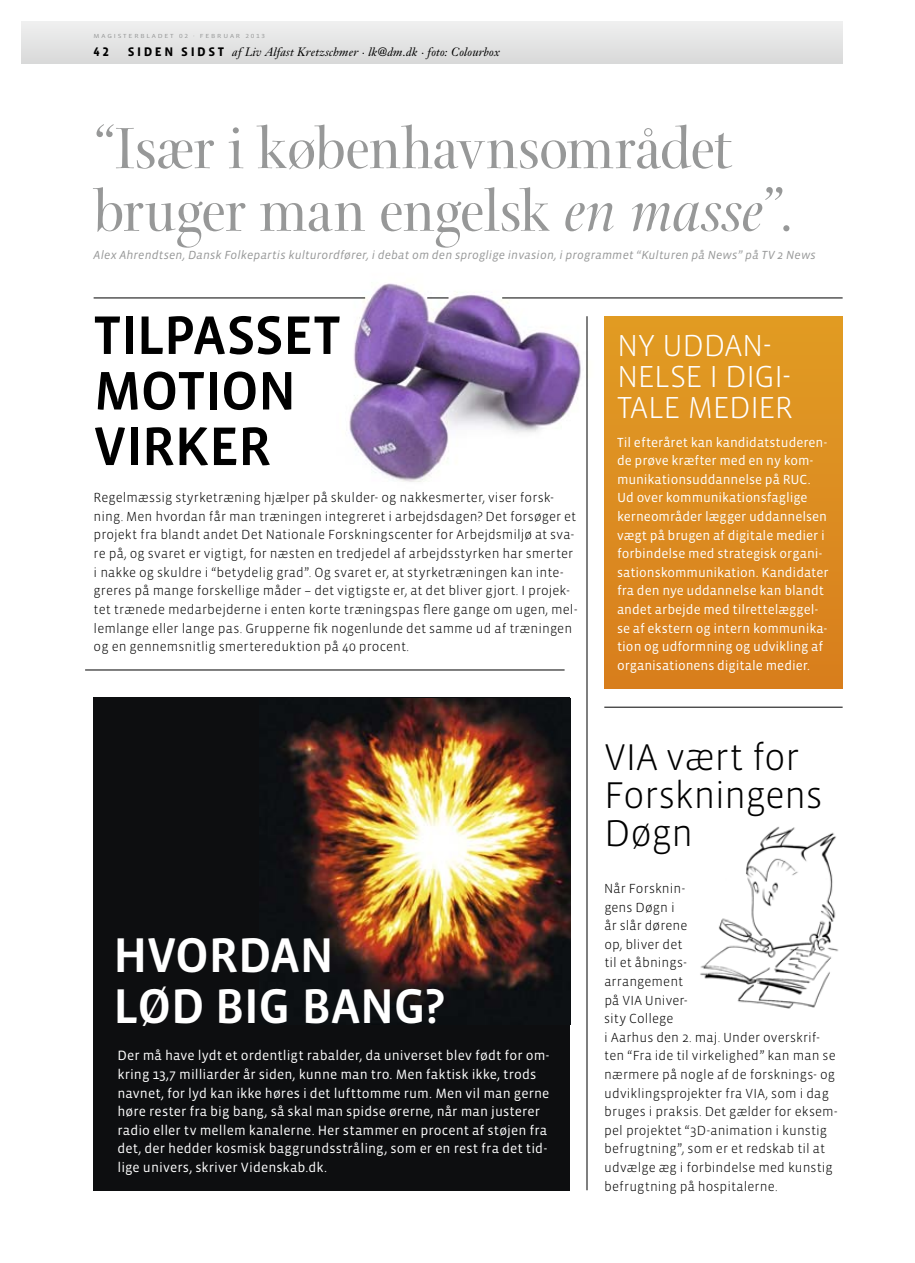
<style>
.page{position:relative;width:915px;height:1263px;background:#fff}
.page>*{position:absolute;margin:0;border:0;box-sizing:border-box;transform-origin:0 0}
.t1{font:62.7px/62.7px "Arepo";letter-spacing:-.01em;color:#979898}
.t2{font:500 55.5px/55.5px "Vista Sans OT";letter-spacing:-.015em;color:#000}
.t3{font:500 49.95px/51.6px "Vista Sans OT";letter-spacing:-.01em;color:#fff}
.t4{font:300 38.1px/38.1px "Vista Sans OT";letter-spacing:-.015em;color:#000}
.t5{font:300 31.2px/31.2px "Vista Sans OT";letter-spacing:-.015em;color:#fff}
.t6{font:13.8px/18.6px "Vista Sans OT";letter-spacing:.01em;color:#fff}
.t7{font:300 13.5px/18.6px "Vista Sans OT";letter-spacing:.005em;color:#000}
.t8{font:13.5px/18.6px "Vista Sans OT";color:#fff}
.t9{font:700 12.75px "Vista Sans OT";color:#000}
.t10{font:italic 12px "Vista Sans OT";letter-spacing:.01em;color:#979898}
.t11{font:italic 12px "Janson Text";letter-spacing:.015em;color:#000}
.t12{font:6px "Vista Sans OT";letter-spacing:.25em;color:#979898;scale:1.2 1}
.s1{font-family:"Vista Sans OT";font-weight:700;font-style:normal;font-size:12.75px}
.s2{font-style:italic}
</style>
<div class="page">
<div style="left:94px;top:697px;width:476px;height:493px;background:#0d0e10"></div>
<img style="left:268px;top:283px;width:358px;height:212px">
<div style="left:604px;top:316px;width:238px;height:372px;background:linear-gradient(to bottom,#e19c24,#d87e1d)"></div>
<hr style="left:502px;top:298px;width:340px;height:1px;background:#000">
<hr style="left:604px;top:707px;width:238px;height:1px;background:#000">
<hr style="left:85px;top:670px;width:479px;height:1px;background:#000">
<hr style="left:586px;top:316px;width:1px;height:874px;background:#000">
<img style="left:700px;top:826px;width:139px;height:183px">
<img style="left:282px;top:698px;width:288px;height:308px">
<hr style="left:94px;top:298px;width:271px;height:1px;background:#000">
<svg style="left:427px;top:298px;width:21px;height:1px"></svg>
<div style="left:21px;top:21px;width:821px;height:43px;background:#e4e4e4"></div>
<p class="t12" style="left:94px;top:33px;width:144px">MAGISTERBLADET 02 · FEBRUAR 2013</p>
<p class="t9" style="left:94px;top:47px;width:17px">42</p>
<p class="t11" style="left:128px;top:47px;width:373px"><span class="s1">S I D E N S I D S T</span> af Liv Alfast Kretzschmer · lk@dm.dk · foto: Colourbox</p>
<h1 class="t1" style="left:94px;top:125px;width:700px">“Især i køben havns området bruger man engelsk <span class="s2">en masse</span>”.</h1>
<p class="t10" style="left:94px;top:249px;width:723px">Alex Ahrendtsen, Dansk Folkepartis kulturordfører, i debat om den sproglige invasion, i programmet “Kulturen på News” på TV 2 News</p>
<h2 class="t2" style="left:94px;top:310px;width:249px">TILPASSET<br>MOTION<br>VIRKER</h2>
<p class="t7" style="left:94px;top:489px;width:485px">Regelmæssig styrketræning hjælper på skulder- og nakkesmerter, viser forsk&shy;ning. Men hvordan får man træningen integreret i arbejdsdagen? Det forsøger et projekt fra blandt andet Det Nationale Forskningscenter for Arbejdsmiljø at sva&shy;re på, og svaret er vigtigt, for næsten en tredjedel af arbejdsstyrken har smerter i nakke og skuldre i “betydelig grad”. Og svaret er, at styrketræningen kan inte&shy;greres på mange forskellige måder – det vigtigste er, at det bliver gjort. I projek&shy;tet trænede medarbejderne i enten korte træningspas flere gange om ugen, mel&shy;lemlange eller lange pas. Grupperne fik nogenlunde det samme ud af træningen og en gennemsnitlig smertereduktion på 40 procent.</p>
<h3 class="t3" style="left:113px;top:931px;width:333px">HVORDAN<br>LØD BIG BANG?</h3>
<p class="t6" style="left:117px;top:1047px;width:433px">Der må have lydt et ordentligt rabalder, da universet blev født for om&shy;kring 13,7 milliarder år siden, kunne man tro. Men faktisk ikke, trods navnet, for lyd kan ikke høres i det lufttomme rum. Men vil man gerne høre rester fra big bang, så skal man spidse ørerne, når man justerer radio eller tv mellem kanalerne. Her stammer en procent af støjen fra det, der hedder kosmisk baggrundsstråling, som er en rest fra det tid&shy;lige univers, skriver Videnskab.dk.</p>
<h3 class="t5" style="left:616px;top:331px;width:178px">NY UDDAN-<br>NELSE I DIGI-<br>TALE MEDIER</h3>
<p class="t8" style="left:617px;top:433px;width:213px">Til efteråret kan kandidatstuderen&shy;de prøve kræfter med en ny kom&shy;munikationsuddannelse på RUC.<br>Ud over kommunikationsfaglige kerneområder lægger uddannelsen vægt på brugen af digitale medier i forbindelse med strategisk organi&shy;sationskommunikation. Kandidater fra den nye uddannelse kan blandt andet arbejde med tilrettelæggel&shy;se af ekstern og intern kommunika&shy;tion og udformning og udvikling af organisationens digitale medier.</p>
<h3 class="t4" style="left:604px;top:739px;width:220px">VIA vært for<br>Forskningens<br>Døgn</h3>
<p class="t7" style="left:604px;top:879px;width:235px">Når Forsknin-<br>gens Døgn i<br>år slår dørene<br>op, bliver det<br>til et åbnings-<br>arrangement<br>på VIA Univer-<br>sity College<br>i Aarhus den 2. maj. Under overskrif&shy;ten “Fra ide til virkelighed” kan man se nærmere på nogle af de forsknings- og udviklingsprojekter fra VIA, som i dag bruges i praksis. Det gælder for eksem&shy;pel projektet “3D-animation i kunstig befrugtning”, som er et redskab til at udvælge æg i forbindelse med kunstig befrugtning på hospitalerne.</p>
</div>
